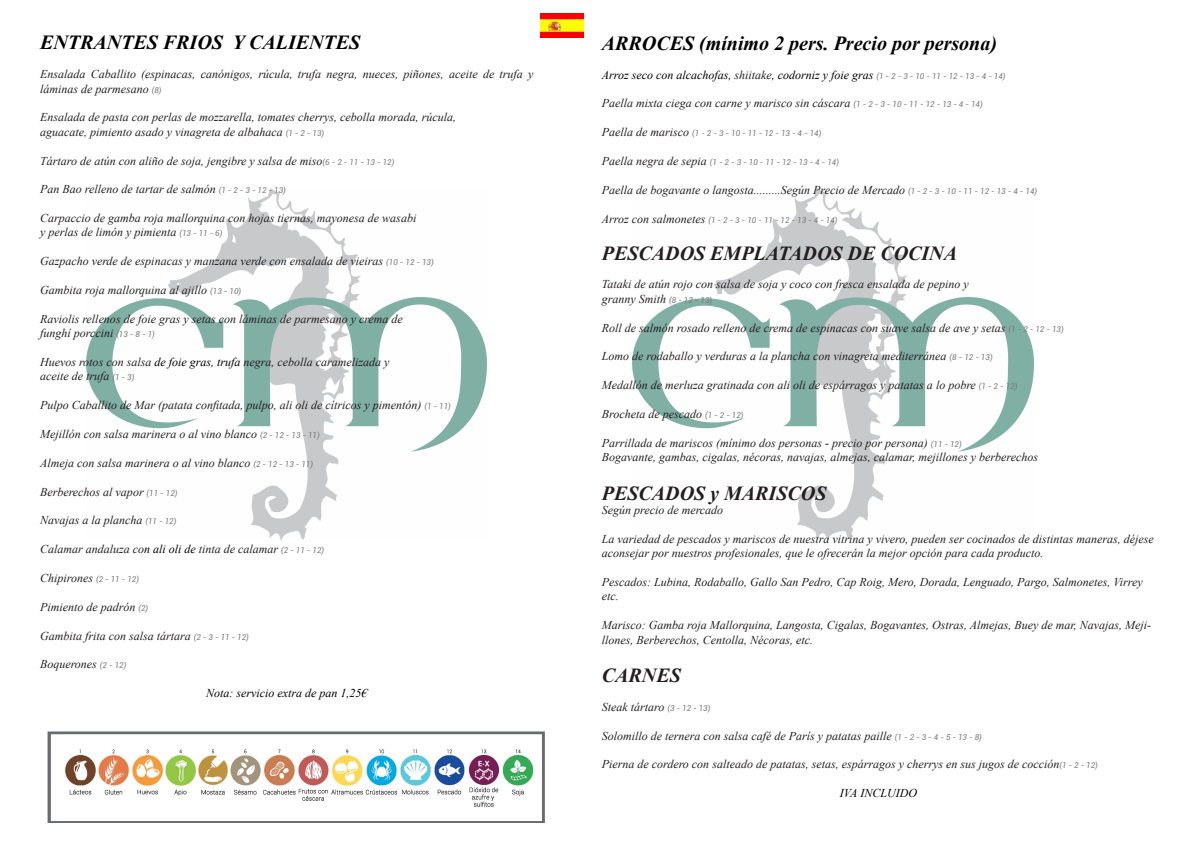
<style>
.page{position:relative;width:1191px;height:842px;background:#fff}
.page>*{position:absolute;margin:0;border:0;box-sizing:border-box;transform-origin:0 0}
.t1{font:italic 700 20px "Times New Roman";color:#000}
.t2{font:italic 700 20px "Times New Roman";color:#231f20}
.t3{font:italic 12px/14.4px "Times New Roman";color:#231f20}
.t4{font:italic 12px "Times New Roman";color:#000}
.t5{font:italic 8px "Roboto";color:#79797c}
.s1{font-family:"Roboto";font-size:8px;color:#79797c}
.s2{color:#000}
.s3{color:#231f20}
.s4{font-family:"Times New Roman";font-size:12px;color:#231f20}
</style>
<div class="page">
<img style="left:86px;top:189px;width:400px;height:352px">
<img style="left:632px;top:189px;width:401px;height:352px">
<img style="left:540px;top:13px;width:43px;height:25px">
<img style="left:47px;top:731px;width:498px;height:92px">
<p class="t1" style="left:40px;top:29px;width:322px">ENTRANTES FRIOS Y CALIENTES</p>
<p class="t3" style="left:40px;top:67px;width:495px">Ensalada Caballito (espinacas, canónigos, rúcula, trufa negra, nueces, piñones, aceite de trufa y láminas de parmesano <span class="s1">(8)</span></p>
<p class="t3" style="left:40px;top:110px;width:417px">Ensalada de pasta con perlas de mozzarella, tomates cherrys, cebolla morada, rúcula,</p>
<p class="t3" style="left:40px;top:124px;width:286px">aguacate, pimiento asado y vinagreta de albahaca <span class="s1">(1 - 2 - 13)</span></p>
<p class="t3" style="left:40px;top:153px;width:356px">Tártaro de atún con aliño de soja, jengibre y salsa de miso<span class="s1">(6 - 2 - 11 - 13 - 12)</span></p>
<p class="t3" style="left:40px;top:182px;width:247px">Pan Bao relleno de tartar de salmón <span class="s1">(1 - 2 - 3 - 12 - 13)</span></p>
<p class="t3" style="left:40px;top:210px;width:378px">Carpaccio de gamba roja mallorquina con hojas tiernas, mayonesa de wasabi</p>
<p class="t3" style="left:40px;top:225px;width:184px">y perlas de limón y pimienta <span class="s1">(13 - 11 - 6)</span></p>
<p class="t3" style="left:40px;top:254px;width:395px">Gazpacho verde de espinacas y manzana verde con ensalada de vieiras <span class="s1">(10 - 12 - 13)</span></p>
<p class="t3" style="left:40px;top:282px;width:203px">Gambita roja mallorquina al ajillo <span class="s1">(13 - 10)</span></p>
<p class="t3" style="left:40px;top:311px;width:364px">Raviolis rellenos de foie gras y setas con láminas de parmesano y crema de</p>
<p class="t3" style="left:40px;top:326px;width:116px">funghí porccini <span class="s1">(13 - 8 - 1)</span></p>
<p class="t3" style="left:40px;top:354px;width:351px">Huevos rotos con salsa <span class="s2">de foie gras, trufa</span> negra, cebolla caramelizada y</p>
<p class="t3" style="left:40px;top:369px;width:96px">aceite de trufa <span class="s1">(1 - 3)</span></p>
<p class="t3" style="left:40px;top:398px;width:412px">Pulpo Caballito de Mar (patata confitada, pulpo, ali oli de cítricos y pimentón) <span class="s1">(1 - 11)</span></p>
<p class="t3" style="left:40px;top:426px;width:281px">Mejillón con salsa marinera o al vino blanco <span class="s1">(2 - 12 - 13 - 11)</span></p>
<p class="t3" style="left:40px;top:455px;width:274px">Almeja con salsa marinera o al vino blanco <span class="s1">(2 - 12 - 13 - 11)</span></p>
<p class="t3" style="left:40px;top:484px;width:139px">Berberechos al vapor <span class="s1">(11 - 12)</span></p>
<p class="t3" style="left:40px;top:513px;width:138px">Navajas a la plancha <span class="s1">(11 - 12)</span></p>
<p class="t3" style="left:40px;top:542px;width:286px">Calamar andaluza co<span class="s2">n ali oli de</span> tinta de calamar <span class="s1">(2 - 11 - 12)</span></p>
<p class="t3" style="left:40px;top:570px;width:100px">Chipirones <span class="s1">(2 - 11 - 12)</span></p>
<p class="t3" style="left:40px;top:599px;width:110px">Pimiento de padrón <span class="s1">(2)</span></p>
<p class="t3" style="left:40px;top:628px;width:210px">Gambita frita con salsa tártara <span class="s1">(2 - 3 - 11 - 12)</span></p>
<p class="t3" style="left:40px;top:657px;width:88px">Boquerones <span class="s1">(2 - 12)</span></p>
<p class="t4" style="left:206px;top:685px;width:163px">Nota: servicio extra de pan 1,25€</p>
<p class="t1" style="left:602px;top:29px;width:397px">ARROCES (mínimo 2 pers. Precio por persona)</p>
<p class="t4" style="left:602px;top:66px;width:405px">Arroz seco con alcachofas, <span class="s3">shiitake</span>, codorniz y foie gras <span class="s1">(1 - 2 - 3 - 10 - 11 - 12 - 13 - 4 - 14)</span></p>
<p class="t3" style="left:602px;top:96px;width:382px">Paella mixta ciega con carne y marisco sin cáscara <span class="s1">(1 - 2 - 3 - 10 - 11 - 12 - 13 - 4 - 14)</span></p>
<p class="t5" style="left:602px;top:128px;width:221px"><span class="s4">Paella de marisco</span> (1 - 2 - 3 - 10 - 11 - 12 - 13 - 4 - 14)</p>
<p class="t5" style="left:602px;top:157px;width:239px"><span class="s4">Paella negra de sepia</span> (1 - 2 - 3 - 10 - 11 - 12 - 13 - 4 - 14)</p>
<p class="t3" style="left:602px;top:182px;width:437px">Paella de bogavante o langosta.........Según Precio de Mercado <span class="s1">(1 - 2 - 3 - 10 - 11 - 12 - 13 - 4 - 14)</span></p>
<p class="t5" style="left:602px;top:214px;width:237px"><span class="s4">Arroz con salmonetes</span> (1 - 2 - 3 - 10 - 11 - 12 - 13 - 4 - 14)</p>
<p class="t2" style="left:602px;top:239px;width:357px">PESCADOS EMPLATADOS DE COCINA</p>
<p class="t3" style="left:602px;top:277px;width:368px">Tataki de atún rojo con salsa de soja y coco con fresca ensalada de pepino y</p>
<p class="t3" style="left:602px;top:291px;width:112px">granny Smith <span class="s1">(8 - 12 - 13)</span></p>
<p class="t3" style="left:602px;top:320px;width:463px">Roll de salmón rosado relleno de crema de espinacas con suave salsa de ave y setas <span class="s1">(1 - 2 - 12 - 13)</span></p>
<p class="t3" style="left:602px;top:349px;width:392px">Lomo de rodaballo y verduras a la plancha con vinagreta mediterránea <span class="s1">(8 - 12 - 13)</span></p>
<p class="t3" style="left:602px;top:378px;width:417px">Medallón de merluza gratinada con ali oli de espárragos y patatas a lo pobre <span class="s1">(1 - 2 - 12)</span></p>
<p class="t3" style="left:602px;top:406px;width:143px">Brocheta de pescado <span class="s1">(1 - 2 - 12)</span></p>
<p class="t3" style="left:602px;top:435px;width:361px">Parrillada de mariscos (mínimo dos personas - precio por persona) <span class="s1">(11 - 12)</span></p>
<p class="t3" style="left:602px;top:450px;width:438px">Bogavante, gambas, cigalas, nécoras, navajas, almejas, calamar, mejillones y berberechos</p>
<p class="t2" style="left:602px;top:479px;width:226px">PESCADOS y MARISCOS</p>
<p class="t3" style="left:602px;top:502px;width:123px">Según precio de mercado</p>
<p class="t3" style="left:602px;top:531px;width:553px">La variedad de pescados y mariscos de nuestra vitrina y vivero, pueden ser cocinados de distintas maneras, déjese aconsejar por nuestros profesionales, que le ofrecerán la mejor opción para cada producto.</p>
<p class="t3" style="left:602px;top:574px;width:542px">Pescados: Lubina, Rodaballo, Gallo San Pedro, Cap Roig, Mero, Dorada, Lenguado, Pargo, Salmonetes, Virrey etc.</p>
<p class="t3" style="left:602px;top:618px;width:551px">Marisco: Gamba roja Mallorquina, Langosta, Cigalas, Bogavantes, Ostras, Almejas, Buey de mar, Navajas, Meji&shy;llones, Berberechos, Centolla, Nécoras, etc.</p>
<p class="t2" style="left:602px;top:661px;width:80px">CARNES</p>
<p class="t3" style="left:602px;top:699px;width:110px">Steak tártaro <span class="s1">(3 - 12 - 13)</span></p>
<p class="t3" style="left:602px;top:728px;width:381px">Solomillo de ternera con salsa café de París y patatas paille <span class="s1">(1 - 2 - 3 - 4 - 5 - 13 - 8)</span></p>
<p class="t3" style="left:602px;top:757px;width:497px">Pierna de cordero con salteado de patatas, setas, espárragos y cherrys en sus jugos de cocción<span class="s1">(1 - 2 - 12)</span></p>
<p class="t4" style="left:839px;top:785px;width:79px">IVA INCLUIDO</p>
</div>
